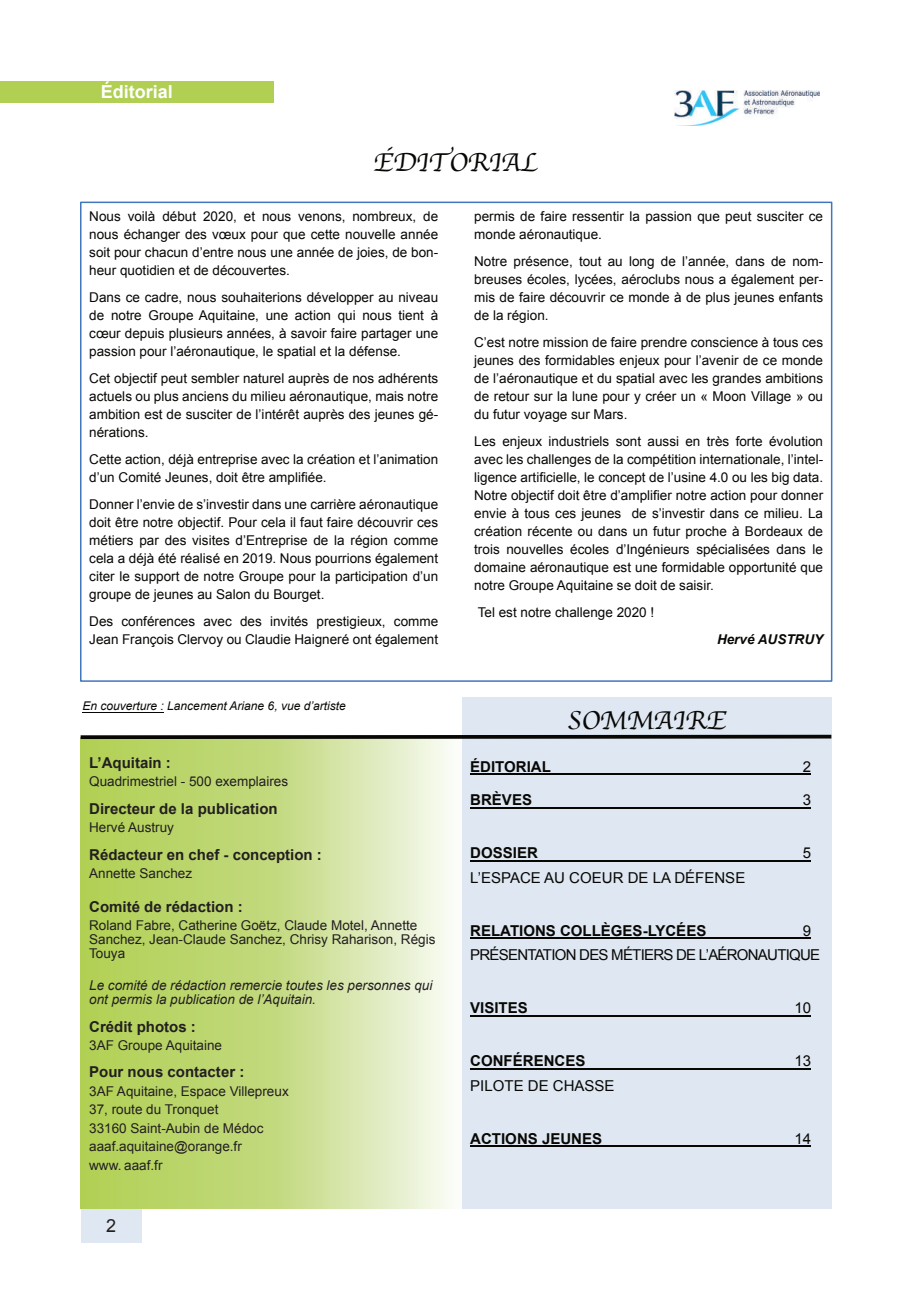
<style>
.page{position:relative;width:912px;height:1289px;background:#fff}
.page>*{position:absolute;margin:0;border:0;box-sizing:border-box;transform-origin:0 0}
.t1{font:27px "Apple Chancery";color:#080704}
.t2{font:700 18px "Arial";color:#fff}
.t3{font:18px "Arial";color:#231f20}
.t4{font:700 15px "Arial";color:#231f20}
.t5{font:700 15px "Arial";color:#080704}
.t6{font:15px/24.5px "Arial";letter-spacing:-.05em;color:#080704}
.t7{font:15px "Arial";color:#080704}
.t8{font:13.5px/18px "Arial";color:#080704;text-align:justify}
.t9{font:13.5px/18.5px "Arial";color:#231f20}
.t10{font:italic 13.5px/14px "Arial";color:#231f20}
.t11{font:italic 700 13.5px "Arial";color:#080704}
.t12{font:italic 12px "Arial";color:#080704}
</style>
<div class="page">
<div style="left:81px;top:1208px;width:61px;height:35px;background:#dee7f2"></div>
<img style="left:674px;top:90px;width:145px;height:35px">
<svg style="left:81px;top:739px;width:371px;height:469px;background:#cade8e"></svg>
<div style="left:461px;top:697px;width:370px;height:511px;background:#dee7f2"></div>
<hr style="left:470px;top:773px;width:341px;height:2px;background:#080704">
<hr style="left:470px;top:807px;width:341px;height:1px;background:#080704">
<hr style="left:470px;top:860px;width:341px;height:1px;background:#080704">
<hr style="left:470px;top:937px;width:341px;height:2px;background:#080704">
<hr style="left:470px;top:1015px;width:341px;height:1px;background:#080704">
<hr style="left:470px;top:1068px;width:341px;height:1px;background:#080704">
<hr style="left:470px;top:1145px;width:341px;height:2px;background:#080704">
<svg style="left:81px;top:734px;width:750px;height:5px;background:#414140"></svg>
<div style="left:80px;top:202px;width:752px;height:480px;border:2px solid #4276bc"></div>
<hr style="left:82px;top:711px;width:82px;height:1px;background:#080704">
<div style="left:0;top:81px;width:274px;height:21px;background:#b0cf53"></div>
<h2 class="t2" style="left:101px;top:85px;width:74px">Éditorial</h2>
<h1 class="t1" style="left:373px;top:150px;width:166px">ÉDITORIAL</h1>
<p class="t8" style="left:89px;top:208px;width:350px">Nous voilà début 2020, et nous venons, nombreux, de nous échanger des vœux pour que cette nouvelle année soit pour chacun d’entre nous une année de joies, de bon&shy;heur quotidien et de découvertes.</p>
<p class="t8" style="left:89px;top:289px;width:350px">Dans ce cadre, nous souhaiterions développer au niveau de notre Groupe Aquitaine, une action qui nous tient à cœur depuis plusieurs années, à savoir faire partager une passion pour l’aéronautique, le spatial et la défense.</p>
<p class="t8" style="left:89px;top:370px;width:350px">Cet objectif peut sembler naturel auprès de nos adhérents actuels ou plus anciens du milieu aéronautique, mais notre ambition est de susciter de l’intérêt auprès des jeunes gé&shy;nérations.</p>
<p class="t8" style="left:89px;top:451px;width:350px">Cette action, déjà entreprise avec la création et l’animation d’un Comité Jeunes, doit être amplifiée.</p>
<p class="t8" style="left:89px;top:496px;width:350px">Donner l’envie de s’investir dans une carrière aéronautique doit être notre objectif. Pour cela il faut faire découvrir ces métiers par des visites d’Entreprise de la région comme cela a déjà été réalisé en 2019. Nous pourrions également citer le support de notre Groupe pour la participation d’un groupe de jeunes au Salon du Bourget.</p>
<p class="t8" style="left:89px;top:613px;width:350px">Des conférences avec des invités prestigieux, comme<br>Jean François Clervoy ou Claudie Haigneré ont également</p>
<p class="t12" style="left:82px;top:701px;width:265px">En couverture : Lancement Ariane 6, vue d’artiste</p>
<p class="t4" style="left:89px;top:757px;width:83px">L’Aquitain :</p>
<p class="t9" style="left:89px;top:773px;width:200px">Quadrimestriel - 500 exemplaires</p>
<p class="t4" style="left:89px;top:803px;width:190px">Directeur de la publication</p>
<p class="t9" style="left:89px;top:819px;width:86px">Hervé Austruy</p>
<p class="t4" style="left:89px;top:849px;width:234px">Rédacteur en chef - conception :</p>
<p class="t9" style="left:89px;top:865px;width:104px">Annette Sanchez</p>
<p class="t4" style="left:89px;top:900px;width:155px">Comité de rédaction :</p>
<p class="t9" style="left:89px;top:919px;width:347px;line-height:14px">Roland Fabre, Catherine Goëtz, Claude Motel, Annette<br>Sanchez, Jean-Claude Sanchez, Chrisy Raharison, Régis<br>Touya</p>
<p class="t10" style="left:89px;top:979px;width:344px">Le comité de rédaction remercie toutes les personnes qui ont permis la publication de l’Aquitain.</p>
<p class="t4" style="left:89px;top:1020px;width:108px">Crédit photos :</p>
<p class="t9" style="left:89px;top:1037px;width:134px">3AF Groupe Aquitaine</p>
<p class="t4" style="left:89px;top:1066px;width:157px">Pour nous contacter :</p>
<p class="t9" style="left:89px;top:1083px;width:201px">3AF Aquitaine, Espace Villepreux<br>37, route du Tronquet<br>33160 Saint-Aubin de Médoc aaaf.aquitaine@orange.fr<br>www. aaaf.fr</p>
<h2 class="t3" style="left:106px;top:1218px;width:12px">2</h2>
<p class="t8" style="left:474px;top:208px;width:350px">permis de faire ressentir la passion que peut susciter ce monde aéronautique.</p>
<p class="t8" style="left:474px;top:253px;width:350px">Notre présence, tout au long de l’année, dans de nom&shy;breuses écoles, lycées, aéroclubs nous a également per&shy;mis de faire découvrir ce monde à de plus jeunes enfants de la région.</p>
<p class="t8" style="left:474px;top:334px;width:350px">C’est notre mission de faire prendre conscience à tous ces jeunes des formidables enjeux pour l’avenir de ce monde de l’aéronautique et du spatial avec les grandes ambitions de retour sur la lune pour y créer un « Moon Village » ou du futur voyage sur Mars.</p>
<p class="t8" style="left:474px;top:433px;width:350px">Les enjeux industriels sont aussi en très forte évolution avec les challenges de la compétition internationale, l’intel&shy;ligence artificielle, le concept de l’usine 4.0 ou les big data.<br>Notre objectif doit être d’amplifier notre action pour donner envie à tous ces jeunes de s’investir dans ce milieu. La création récente ou dans un futur proche à Bordeaux de trois nouvelles écoles d’Ingénieurs spécialisées dans le domaine aéronautique est une formidable opportunité que notre Groupe Aquitaine se doit de saisir.</p>
<p class="t8" style="left:477px;top:604px;width:178px">Tel est notre challenge 2020 !</p>
<p class="t11" style="left:716px;top:634px;width:108px">Hervé AUSTRUY</p>
<h1 class="t1" style="left:567px;top:708px;width:160px">SOMMAIRE</h1>
<p class="t5" style="left:470px;top:761px;width:82px">ÉDITORIAL</p>
<p class="t6" style="left:802px;top:755px;width:10px">2</p>
<p class="t5" style="left:470px;top:794px;width:63px">BRÈVES</p>
<p class="t6" style="left:802px;top:789px;width:10px">3</p>
<p class="t5" style="left:470px;top:847px;width:69px">DOSSIER</p>
<p class="t6" style="left:802px;top:842px;width:10px">5</p>
<p class="t7" style="left:470px;top:872px;width:276px">L’ESPACE AU COEUR DE LA DÉFENSE</p>
<p class="t5" style="left:470px;top:925px;width:237px">RELATIONS COLLÈGES-LYCÉES</p>
<p class="t6" style="left:470px;top:919px;width:351px;text-indent:332px">9<br>PRÉSENTATION DES MÉTIERS DE L’AÉRONAUTIQUE</p>
<p class="t5" style="left:470px;top:1002px;width:59px">VISITES</p>
<p class="t6" style="left:794px;top:997px;width:18px">10</p>
<p class="t5" style="left:470px;top:1055px;width:117px">CONFÉRENCES</p>
<p class="t6" style="left:794px;top:1050px;width:18px">13</p>
<p class="t7" style="left:470px;top:1080px;width:146px">PILOTE DE CHASSE</p>
<p class="t5" style="left:470px;top:1133px;width:133px">ACTIONS JEUNES</p>
<p class="t6" style="left:794px;top:1127px;width:18px">14</p>
</div>
